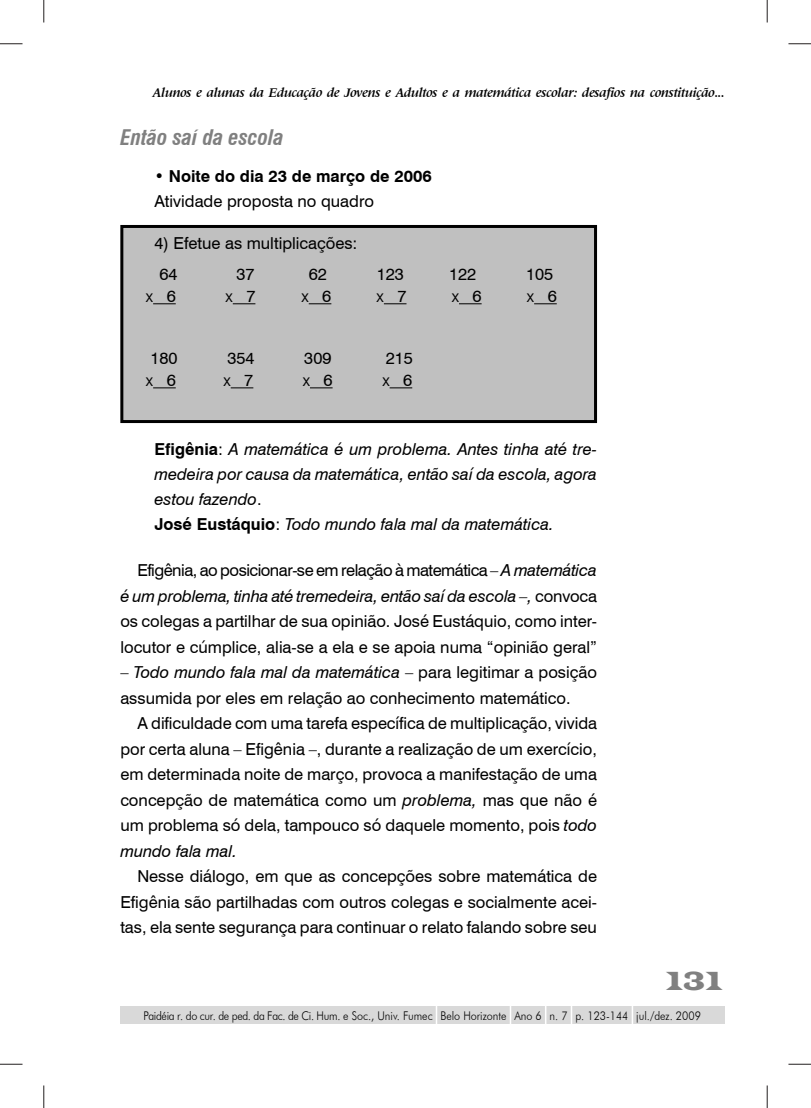
<style>
.page{position:relative;width:811px;height:1108px;background:#fff}
.page>*{position:absolute;margin:0;border:0;box-sizing:border-box;transform-origin:0 0}
.t1{font:27px "Latin Wid D OV QZJXLB";color:#808080;scale:.7 1}
.t2{font:21px "Swiss 721 BT Bold Condensed Italic OV CBKXLB";color:#808080}
.t3{font:16.5px/25.5px "Swiss 721 BT Roman OV SXJXLB";color:#000}
.t4{font:16.5px/24.8px "Swiss 721 BT Italic OV UXJXLB";color:#000}
.t5{font:16.5px "Swiss 721 BT Roman OV SXJXLB";letter-spacing:-.03em;color:#000}
.t6{font:16.5px "Swiss 721 BT Bold OV EBKXLB";color:#000}
.t7{font:13.5px "Latin 725 BT Bold Italic OV UZJXLB";letter-spacing:-.03em;color:#000}
.t8{font:12px "Futura BT Light OV IXJXLB";color:#000;scale:.9 1}
.t9{font:12px "Swiss 721 BT Roman OV SXJXLB";color:#000}
.s1{font-size:16.5px}
.s2{font-family:"Swiss 721 BT Bold OV YXJXLB"}
.s3{font-family:"Swiss 721 BT Bold OV AYJXLB"}
.s4{font-family:"Swiss 721 BT Roman OV SXJXLB"}
.s5{font-family:"Swiss 721 BT Roman OV EZJXLB"}
.s6{font-family:"Swiss 721 BT Italic OV UXJXLB"}
.s7{font-family:"Swiss 721 BT Italic OV AZJXLB"}
</style>
<div class="page">
<div style="left:120px;top:1006px;width:604px;height:18px;background:#d9d9d9"></div>
<hr style="left:435px;top:1005px;width:2px;height:21px;background:#fff">
<hr style="left:509px;top:1005px;width:2px;height:21px;background:#fff">
<svg style="left:545px;top:1006px;width:1px;height:18px"></svg>
<hr style="left:570px;top:1005px;width:2px;height:21px;background:#fff">
<hr style="left:631px;top:1006px;width:2px;height:20px;background:#fff">
<div style="left:122px;top:226px;width:473px;height:196px;background:#c0c0c0"></div>
<div style="left:120px;top:225px;width:477px;height:198px;border:3px solid #000"></div>
<svg style="left:153px;top:303px;width:23px;height:1px"></svg>
<svg style="left:233px;top:303px;width:22px;height:1px"></svg>
<svg style="left:309px;top:303px;width:22px;height:1px"></svg>
<svg style="left:384px;top:303px;width:22px;height:1px"></svg>
<svg style="left:459px;top:303px;width:22px;height:1px"></svg>
<svg style="left:534px;top:303px;width:22px;height:1px"></svg>
<svg style="left:153px;top:387px;width:23px;height:1px"></svg>
<svg style="left:231px;top:387px;width:22px;height:1px"></svg>
<svg style="left:310px;top:387px;width:22px;height:1px"></svg>
<svg style="left:389px;top:387px;width:23px;height:1px"></svg>
<svg style="left:0;top:44px;width:22px;height:1px"></svg>
<svg style="left:788px;top:44px;width:22px;height:1px"></svg>
<svg style="left:0;top:1064px;width:22px;height:1px"></svg>
<svg style="left:788px;top:1064px;width:22px;height:1px"></svg>
<svg style="left:44px;top:0;width:1px;height:22px"></svg>
<svg style="left:44px;top:1085px;width:1px;height:23px"></svg>
<svg style="left:766px;top:0;width:1px;height:22px"></svg>
<svg style="left:766px;top:1085px;width:1px;height:23px"></svg>
<p class="t7" style="left:153px;top:85px;width:573px">Alunos e alunas da Educação de Jovens e Adultos e a matemática escolar: desafios na constituição...</p>
<p class="t2" style="left:120px;top:125px;width:165px">Então saí da escola</p>
<p class="t6" style="left:154px;top:171px;width:279px">• Noite do dia 23 de março de 2006</p>
<p class="t3" style="left:154px;top:189px;width:221px">Atividade proposta no quadro</p>
<p class="t3" style="left:154px;top:230px;width:204px">4) Efetue as multiplicações:</p>
<p class="t3" style="left:159px;top:262px;width:20px">64</p>
<p class="t3" style="left:236px;top:262px;width:20px">37</p>
<p class="t3" style="left:309px;top:262px;width:20px">62</p>
<p class="t3" style="left:376px;top:262px;width:29px">123</p>
<p class="t3" style="left:449px;top:262px;width:29px">122</p>
<p class="t3" style="left:526px;top:262px;width:29px">105</p>
<p class="t9" style="left:146px;top:291px;width:31px">X <span class="s1">6</span></p>
<p class="t9" style="left:225px;top:291px;width:31px">X <span class="s1">7</span></p>
<p class="t9" style="left:301px;top:291px;width:31px">X <span class="s1">6</span></p>
<p class="t9" style="left:376px;top:291px;width:31px">X <span class="s1">7</span></p>
<p class="t9" style="left:451px;top:291px;width:31px">X <span class="s1">6</span></p>
<p class="t9" style="left:526px;top:291px;width:31px">X <span class="s1">6</span></p>
<p class="t3" style="left:150px;top:346px;width:29px">180</p>
<p class="t3" style="left:227px;top:346px;width:29px">354</p>
<p class="t3" style="left:304px;top:346px;width:29px">309</p>
<p class="t3" style="left:386px;top:346px;width:29px">215</p>
<p class="t9" style="left:146px;top:375px;width:31px">X <span class="s1">6</span></p>
<p class="t9" style="left:223px;top:375px;width:31px">X <span class="s1">7</span></p>
<p class="t9" style="left:302px;top:375px;width:31px">X <span class="s1">6</span></p>
<p class="t9" style="left:382px;top:375px;width:31px">X <span class="s1">6</span></p>
<p class="t4" style="left:154px;top:437px;width:444px"><span class="s2">Efig</span><span class="s3">ê</span><span class="s2">nia</span><span class="s4">:</span> A matemática é um problema. Antes tinha até tre&shy;medeira por causa da matemática, então saí da escola, agora estou fazendo<span class="s4">.<br></span><span class="s2">José Eustáquio</span><span class="s4">:</span> Todo mundo fala mal da matemática.</p>
<p class="t5" style="left:137px;top:561px;width:461px">Efig<span class="s5">ê</span>nia, ao posicionar-se em relação à matemática <span class="s5">–</span> <span class="s6">A matemática</span></p>
<p class="t4" style="left:120px;top:584px;width:478px">é um problema, tinha até tremedeira, então saí da escola <span class="s7">–</span>, <span class="s4">convoca</span></p>
<p class="t3" style="left:120px;top:609px;width:478px">os colegas a partilhar de sua opinião. José Eustáquio, como inter&shy;locutor e c<span class="s5">ú</span>mplice, alia-se a ela e se apoia numa <span class="s5">“</span>opinião geral”</p>
<p class="t4" style="left:120px;top:660px;width:478px"><span class="s5">–</span> Todo mundo fala mal da matemática <span class="s5">–</span> <span class="s4">para legitimar a posição</span></p>
<p class="t3" style="left:120px;top:685px;width:451px">assumida por eles em relação ao conhecimento matemático.</p>
<p class="t3" style="left:137px;top:711px;width:461px">A dificuldade com uma tarefa específica de multiplicação, vivida</p>
<p class="t3" style="left:120px;top:736px;width:478px">por certa aluna <span class="s5">–</span> Efig<span class="s5">ê</span>nia <span class="s5">–</span>, durante a realização de um exercício,</p>
<p class="t3" style="left:120px;top:762px;width:478px">em determinada noite de março, provoca a manifestação de uma</p>
<p class="t3" style="left:120px;top:787px;width:478px">concepção de matemática como um <span class="s6">problema,</span> mas que não é</p>
<p class="t3" style="left:120px;top:813px;width:478px">um problema só dela, tampouco só daquele momento, pois <span class="s6">todo</span></p>
<p class="t4" style="left:120px;top:839px;width:118px">mundo fala mal.</p>
<p class="t3" style="left:120px;top:864px;width:478px;text-align:justify;text-indent:17px">Nesse diálogo, em que as concepções sobre matemática de Efig<span class="s5">ê</span>nia são partilhadas com outros colegas e socialmente acei&shy;tas, ela sente segurança para continuar o relato falando sobre seu</p>
<h1 class="t1" style="left:665px;top:964px;width:82px">131</h1>
<p class="t8" style="left:143px;top:1008px;width:621px">Paidéia r. do cur. de ped. da Fac. de Ci. Hum. e Soc., Univ. Fumec Belo Horizonte Ano 6 n. 7 p. 123-144 jul./dez. 2009</p>
</div>
